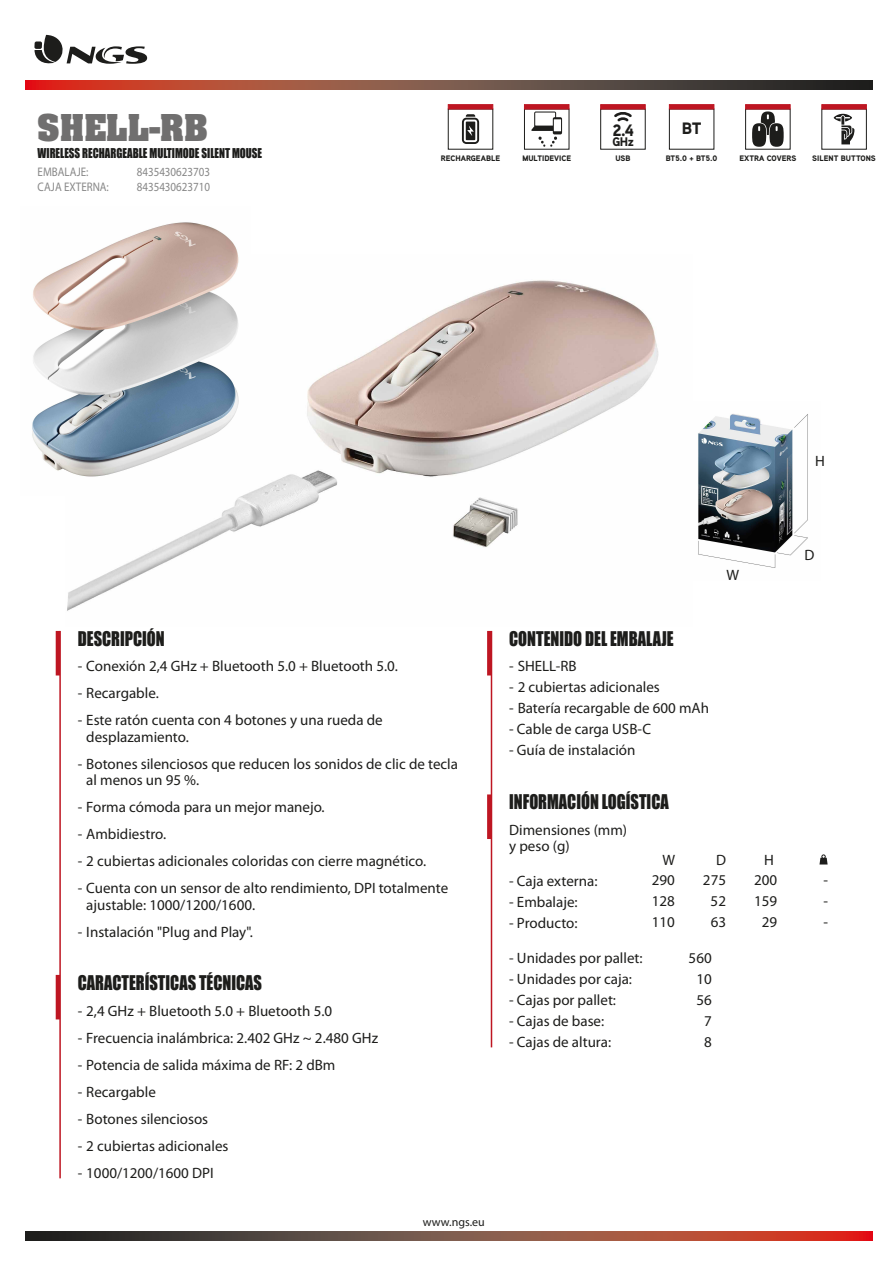
<style>
.page{position:relative;width:893px;height:1263px;background:#fff}
.page>*{position:absolute;margin:0;border:0;box-sizing:border-box;transform-origin:0 0}
.t1{font:700 31.5px "Aachen Std";color:#706f6f}
.t2{font:18.6px "Impact";color:#1d1d1b;scale:.88 1}
.t3{font:900 16.5px "Aaux Pro OT";color:#1d1d1b}
.t4{font:15px/21px "Myriad Pro";color:#1d1d1b}
.t5{font:12.45px/15px "Myriad Pro";color:#878787;scale:.88 1}
.t6{font:12.45px "Impact";color:#1d1d1b;scale:.88 1}
.t7{font:900 12.45px "Aaux Pro OT";color:#1d1d1b}
.t8{font:12px "Myriad Pro";color:#1d1d1b}
.t9{font:900 7.95px "Aaux Pro OT";color:#1d1d1b}
</style>
<div class="page">
<img style="left:698px;top:414px;width:110px;height:154px">
<img style="left:67px;top:280px;width:592px;height:331px">
<hr style="left:491px;top:631px;width:1px;height:416px;background:#be1622">
<hr style="left:669px;top:105px;width:45px;height:4px;background:#be1622">
<div style="left:669px;top:104px;width:45px;height:5px;border:1px solid #be1622"></div>
<hr style="left:524px;top:105px;width:45px;height:4px;background:#be1622">
<div style="left:524px;top:104px;width:45px;height:5px;border:1px solid #be1622"></div>
<svg style="left:531px;top:112px;width:31px;height:35px"></svg>
<hr style="left:448px;top:105px;width:45px;height:4px;background:#be1622">
<div style="left:448px;top:104px;width:45px;height:5px;border:1px solid #be1622"></div>
<svg style="left:462px;top:114px;width:17px;height:30px"></svg>
<hr style="left:601px;top:105px;width:44px;height:4px;background:#be1622">
<div style="left:600px;top:104px;width:45px;height:5px;border:1px solid #be1622"></div>
<svg style="left:614px;top:112px;width:18px;height:10px"></svg>
<hr style="left:822px;top:105px;width:44px;height:4px;background:#be1622">
<div style="left:822px;top:104px;width:44px;height:5px;border:1px solid #be1622"></div>
<svg style="left:834px;top:114px;width:20px;height:30px"></svg>
<hr style="left:746px;top:105px;width:44px;height:4px;background:#be1622">
<div style="left:745px;top:104px;width:45px;height:5px;border:1px solid #be1622"></div>
<svg style="left:752px;top:111px;width:32px;height:36px"></svg>
<img style="left:32px;top:222px;width:219px;height:273px">
<svg style="left:25px;top:80px;width:847px;height:10px;background:#7e4539"></svg>
<svg style="left:35px;top:35px;width:113px;height:29px"></svg>
<svg style="left:25px;top:1231px;width:847px;height:9px;background:#7d4539"></svg>
<hr style="left:56px;top:631px;width:4px;height:44px;background:#be1622">
<svg style="left:487px;top:794px;width:4px;height:45px"></svg>
<svg style="left:819px;top:854px;width:9px;height:10px"></svg>
<hr style="left:56px;top:975px;width:4px;height:44px;background:#be1622">
<hr style="left:59px;top:631px;width:2px;height:547px;background:#be1622">
<svg style="left:487px;top:631px;width:4px;height:44px"></svg>
<h1 class="t1" style="left:37px;top:105px;width:172px">SHELL-RB</h1>
<p class="t6" style="left:38px;top:144px;width:257px">WIRELESS RECHARGEABLE MULTIMODE SILENT MOUSE</p>
<p class="t9" style="left:666px;top:153px;width:53px">BT5.0 + BT5.0</p>
<p class="t3" style="left:682px;top:118px;width:21px">BT</p>
<p class="t3" style="left:612px;top:120px;width:23px">2.4</p>
<p class="t7" style="left:612px;top:134px;width:23px">GHz</p>
<p class="t9" style="left:441px;top:153px;width:61px">RECHARGEABLE</p>
<p class="t9" style="left:522px;top:153px;width:50px">MULTIDEVICE</p>
<p class="t9" style="left:615px;top:153px;width:16px">USB</p>
<p class="t5" style="left:38px;top:164px;width:83px">EMBALAJE:<br>CAJA EXTERNA:</p>
<p class="t5" style="left:137px;top:164px;width:85px">8435430623703<br>8435430623710</p>
<p class="t9" style="left:739px;top:153px;width:58px">EXTRA COVERS</p>
<p class="t9" style="left:812px;top:153px;width:65px">SILENT BUTTONS</p>
<p class="t4" style="left:727px;top:564px;width:14px">W</p>
<p class="t4" style="left:815px;top:450px;width:11px">H</p>
<p class="t4" style="left:804px;top:545px;width:11px">D</p>
<p class="t2" style="left:78px;top:624px;width:100px">DESCRIPCIÓN</p>
<p class="t4" style="left:78px;top:655px;width:322px">- Conexión 2,4 GHz + Bluetooth 5.0 + Bluetooth 5.0.</p>
<p class="t4" style="left:78px;top:682px;width:83px">- Recargable.</p>
<p class="t4" style="left:86px;top:712px;width:298px;line-height:16.5px;text-indent:-9px">- Este ratón cuenta con 4 botones y una rueda de desplazamiento.</p>
<p class="t4" style="left:86px;top:755px;width:373px;line-height:16.5px;text-indent:-9px">- Botones silenciosos que reducen los sonidos de clic de tecla al menos un 95 %.</p>
<p class="t4" style="left:78px;top:796px;width:248px">- Forma cómoda para un mejor manejo.</p>
<p class="t4" style="left:78px;top:823px;width:90px">- Ambidiestro.</p>
<p class="t4" style="left:78px;top:850px;width:350px">- 2 cubiertas adicionales coloridas con cierre magnético.</p>
<p class="t4" style="left:86px;top:880px;width:363px;line-height:16.5px;text-indent:-9px">- Cuenta con un sensor de alto rendimiento, DPI totalmente ajustable: 1000/1200/1600.</p>
<p class="t4" style="left:78px;top:921px;width:177px">- Instalación "Plug and Play".</p>
<p class="t2" style="left:78px;top:968px;width:211px">CARACTERÍSTICAS TÉCNICAS</p>
<p class="t4" style="left:78px;top:1000px;width:256px">- 2,4 GHz + Bluetooth 5.0 + Bluetooth 5.0</p>
<p class="t4" style="left:78px;top:1027px;width:302px">- Frecuencia inalámbrica: 2.402 GHz ~ 2.480 GHz</p>
<p class="t4" style="left:78px;top:1054px;width:259px">- Potencia de salida máxima de RF: 2 dBm</p>
<p class="t4" style="left:78px;top:1081px;width:80px">- Recargable</p>
<p class="t4" style="left:78px;top:1108px;width:132px">- Botones silenciosos</p>
<p class="t4" style="left:78px;top:1135px;width:152px">- 2 cubiertas adicionales</p>
<p class="t4" style="left:78px;top:1162px;width:137px">- 1000/1200/1600 DPI</p>
<p class="t8" style="left:423px;top:1215px;width:63px">www.ngs.eu</p>
<p class="t2" style="left:509px;top:624px;width:189px">CONTENIDO DEL EMBALAJE</p>
<p class="t4" style="left:509px;top:655px;width:69px">- SHELL-RB</p>
<p class="t4" style="left:509px;top:676px;width:152px">- 2 cubiertas adicionales</p>
<p class="t4" style="left:509px;top:697px;width:201px">- Batería recargable de 600 mAh</p>
<p class="t4" style="left:509px;top:718px;width:143px">- Cable de carga USB-C</p>
<p class="t4" style="left:509px;top:739px;width:128px">- Guía de instalación</p>
<p class="t2" style="left:509px;top:787px;width:183px">INFORMACIÓN LOGÍSTICA</p>
<p class="t4" style="left:509px;top:821px;width:120px;line-height:16.5px">Dimensiones (mm) y peso (g)</p>
<p class="t4" style="left:662px;top:849px;width:14px">W</p>
<p class="t4" style="left:716px;top:849px;width:11px">D</p>
<p class="t4" style="left:764px;top:849px;width:11px">H</p>
<p class="t4" style="left:509px;top:870px;width:90px">- Caja externa:</p>
<p class="t4" style="left:509px;top:891px;width:70px">- Embalaje:</p>
<p class="t4" style="left:509px;top:912px;width:70px">- Producto:</p>
<p class="t4" style="left:509px;top:947px;width:135px">- Unidades por pallet:</p>
<p class="t4" style="left:509px;top:968px;width:124px">- Unidades por caja:</p>
<p class="t4" style="left:509px;top:989px;width:108px">- Cajas por pallet:</p>
<p class="t4" style="left:509px;top:1010px;width:97px">- Cajas de base:</p>
<p class="t4" style="left:509px;top:1031px;width:103px">- Cajas de altura:</p>
<p class="t4" style="left:652px;top:869px;width:25px">290</p>
<p class="t4" style="left:703px;top:869px;width:25px">275</p>
<p class="t4" style="left:754px;top:869px;width:25px">200</p>
<p class="t4" style="left:823px;top:869px;width:6px">-</p>
<p class="t4" style="left:652px;top:890px;width:25px">128</p>
<p class="t4" style="left:711px;top:890px;width:17px">52</p>
<p class="t4" style="left:754px;top:890px;width:25px">159</p>
<p class="t4" style="left:823px;top:890px;width:6px">-</p>
<p class="t4" style="left:652px;top:911px;width:25px">110</p>
<p class="t4" style="left:711px;top:911px;width:17px">63</p>
<p class="t4" style="left:762px;top:911px;width:17px">29</p>
<p class="t4" style="left:823px;top:911px;width:6px">-</p>
<p class="t4" style="left:689px;top:947px;width:25px;text-align:right">560<br>10<br>56<br>7<br>8</p>
</div>
